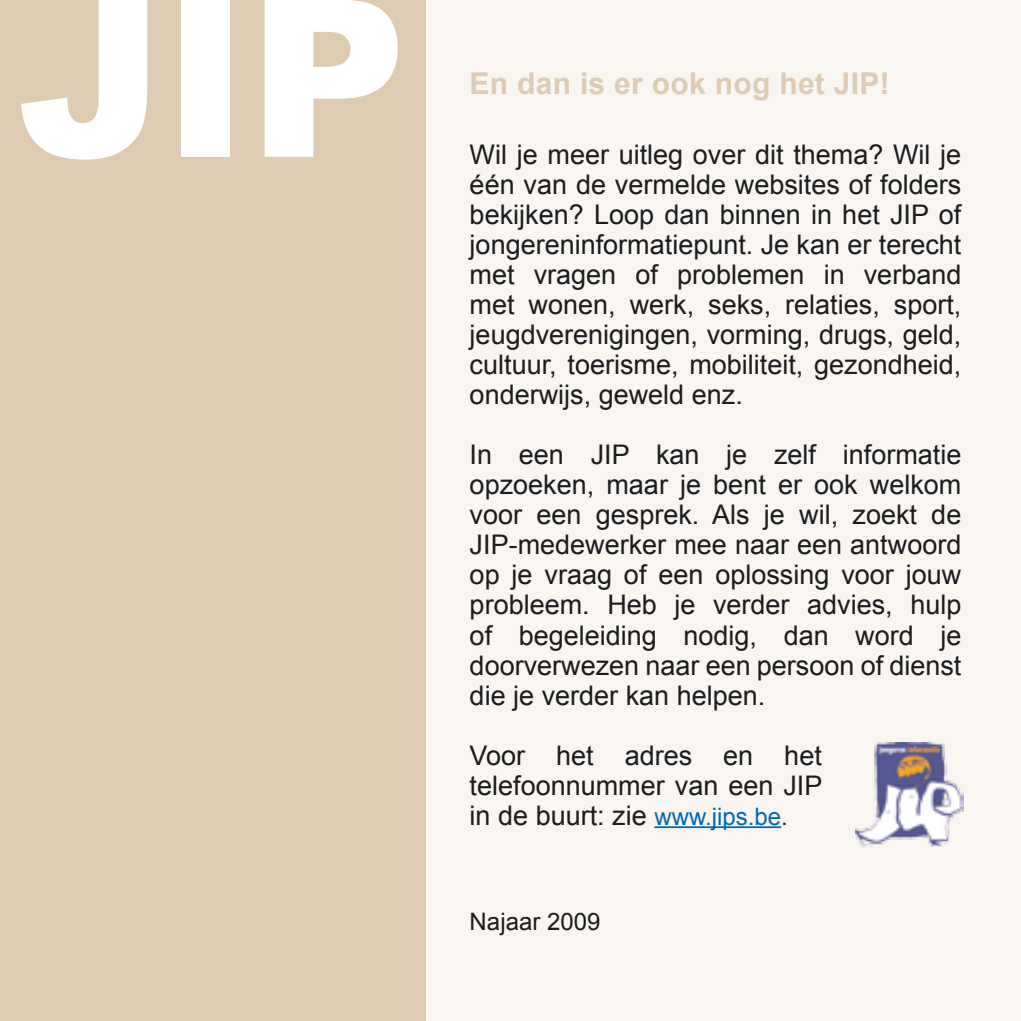
<style>
.page{position:relative;width:1021px;height:1021px;background:#fff}
.page>*{position:absolute;margin:0;border:0;box-sizing:border-box;transform-origin:0 0}
.t1{font:900 219px "Arial";color:#fff}
.t2{font:700 30px "Arial";letter-spacing:.01em;color:#decbb2}
.t3{font:27px/30px "Arial";color:#1b1c20;text-align:justify}
.t4{font:24px "Arial";color:#1b1c20}
.s1{font-size:24px;color:#0068b4}
.s2{font-size:24px}
</style>
<div class="page">
<div style="left:0;top:0;width:425px;height:1020px;background:#decbb2"></div>
<div style="left:427px;top:0;width:593px;height:1020px;background:#f9f5f1"></div>
<hr style="left:654px;top:826px;width:127px;height:2px;background:#0068b4">
<img style="left:855px;top:742px;width:108px;height:105px">
<h1 class="t1" style="left:17px;top:-80px;width:391px">JIP</h1>
<p class="t2" style="left:469px;top:63px;width:422px">En dan is er ook nog het JIP!</p>
<p class="t3" style="left:469px;top:140px;width:493px">Wil je meer uitleg over dit thema? Wil je één van de vermelde websites of folders bekijken? Loop dan binnen in het JIP of jongereninformatiepunt. Je kan er terecht met vragen of problemen in verband met wonen, werk, seks, relaties, sport, jeugdverenigingen, vorming, drugs, geld, cultuur, toerisme, mobiliteit, gezondheid, onderwijs, geweld enz.</p>
<p class="t3" style="left:469px;top:440px;width:493px">In een JIP kan je zelf informatie opzoeken, maar je bent er ook welkom voor een gesprek. Als je wil, zoekt de JIP-medewerker mee naar een antwoord op je vraag of een oplossing voor jouw probleem. Heb je verder advies, hulp of begeleiding nodig, dan word je doorverwezen naar een persoon of dienst die je verder kan helpen.</p>
<p class="t3" style="left:469px;top:740px;width:354px">Voor het adres en het telefoonnummer van een JIP in de buurt: zie <span class="s1">www.jips.be</span><span class="s2">.</span></p>
<p class="t4" style="left:469px;top:905px;width:132px">Najaar 2009</p>
</div>
